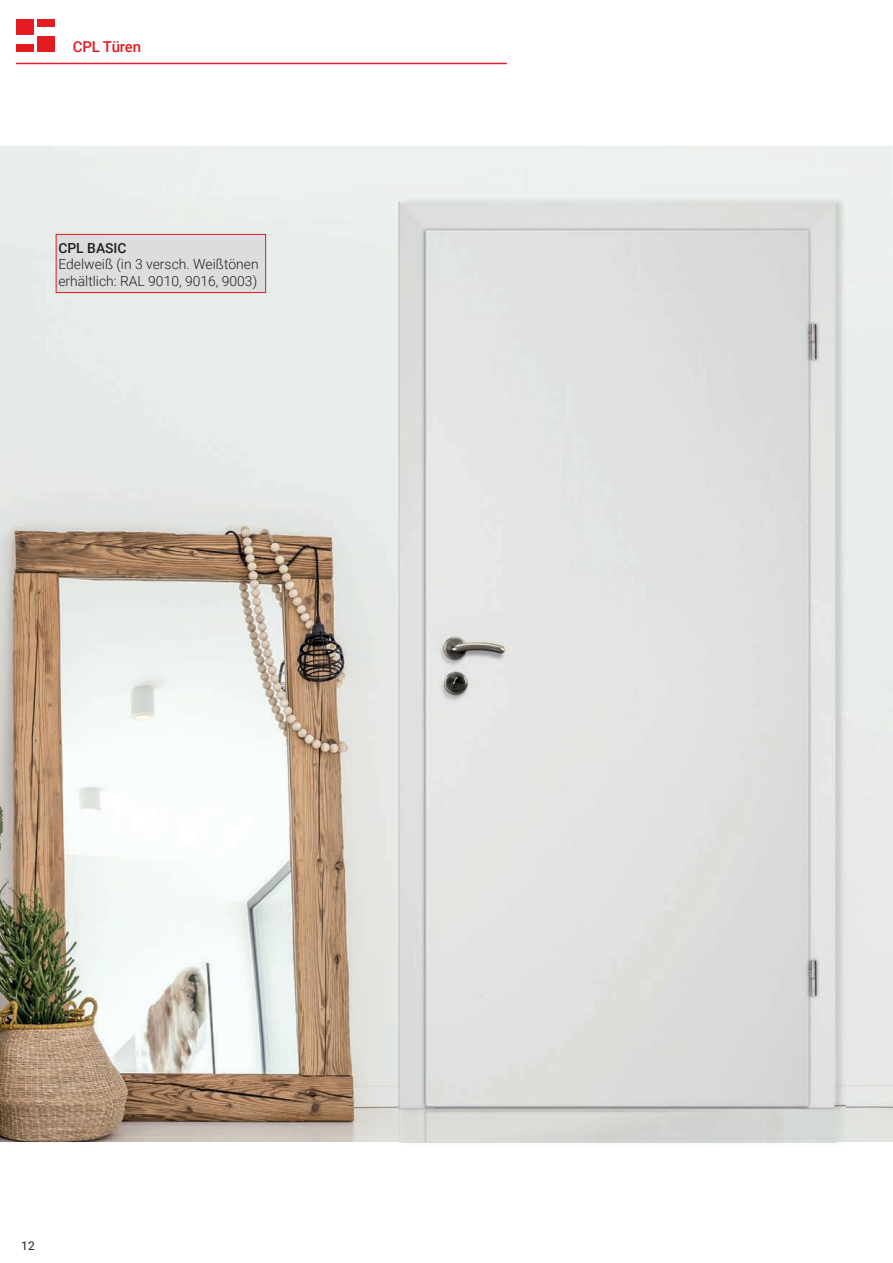
<style>
.page{position:relative;width:893px;height:1263px;background:#fff}
.page>*{position:absolute;margin:0;border:0;box-sizing:border-box;transform-origin:0 0}
.t1{font:500 15px "Roboto";letter-spacing:-.015em;color:#e51b21}
.t2{font:300 13.95px/16.6px "Roboto";color:#231f20}
.t3{font:500 13.95px "Roboto";color:#231f20}
.t4{font:12px "Roboto";color:#231f20}
</style>
<div class="page">
<img style="left:0;top:146px;width:893px;height:996px">
<div style="left:16px;top:19px;width:18px;height:16px;background:#e51b21"></div>
<div style="left:16px;top:45px;width:18px;height:7px;background:#e51b21"></div>
<div style="left:37px;top:36px;width:18px;height:16px;background:#e51b21"></div>
<div style="left:37px;top:19px;width:18px;height:7px;background:#e51b21"></div>
<hr style="left:16px;top:63px;width:491px;height:1px;background:#e41d2a">
<img style="left:400px;top:197px;width:446px;height:53px">
<img style="left:836px;top:250px;width:10px;height:854px">
<img style="left:397px;top:201px;width:3px;height:941px">
<div style="left:594px;top:201px;width:242px;height:903px;background:#dddfdd"></div>
<img style="left:400px;top:201px;width:194px;height:903px">
<img style="left:400px;top:1114px;width:446px;height:29px">
<img style="left:836px;top:1104px;width:10px;height:10px">
<img style="left:400px;top:1104px;width:436px;height:38px">
<div style="left:56px;top:234px;width:210px;height:59px;background:#dcdddf"></div>
<div style="left:56px;top:234px;width:210px;height:59px;border:1px solid #e51b21"></div>
<p class="t1" style="left:73px;top:36px;width:70px">CPL Türen</p>
<p class="t3" style="left:58px;top:238px;width:70px">CPL BASIC</p>
<p class="t2" style="left:58px;top:255px;width:202px">Edelweiß (in 3 versch. Weißtönen erhältlich: RAL 9010, 9016, 9003)</p>
<p class="t4" style="left:21px;top:1237px;width:15px">12</p>
</div>
